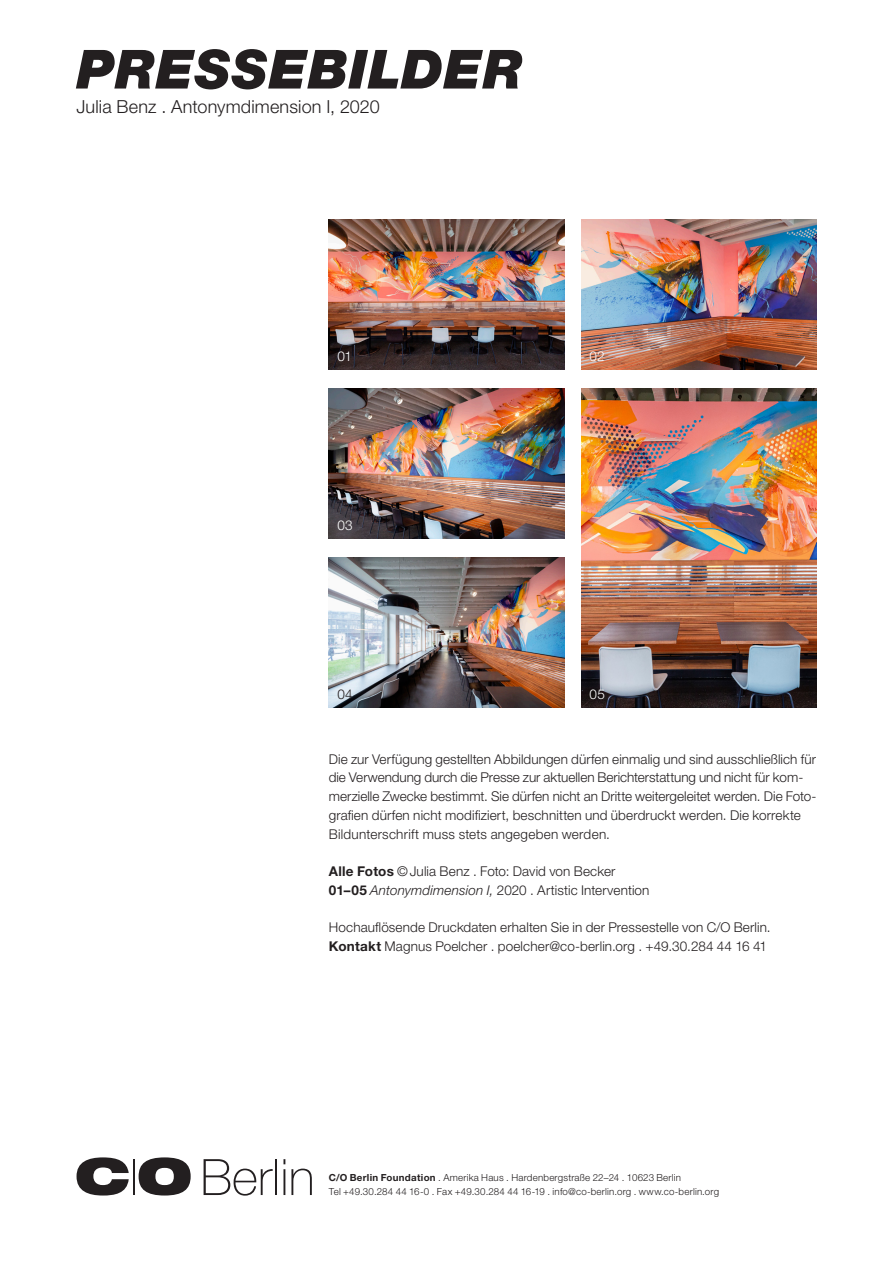
<style>
.page{position:relative;width:893px;height:1263px;background:#fff}
.page>*{position:absolute;margin:0;border:0;box-sizing:border-box;transform-origin:0 0}
.Cover_Headline{font:italic 900 54px "Helvetica Neue LT Pro";letter-spacing:.015em;color:#231f20}
.Cover_Headline-2{font:300 18px "Helvetica Neue LT Pro";letter-spacing:.005em;color:#231f20}
.Fließtext_9_12_5pt{font:300 13.5px/18.8px "Helvetica Neue LT Pro";letter-spacing:.005em;color:#231f20}
.Bildnummern_Weiß_9_1{font:300 13.5px "Helvetica Neue LT Pro";letter-spacing:.015em;color:#fff}
.Bildnummern_Weiß_9_1-2{font:300 13.5px "Helvetica Neue LT Pro";color:#231f20}
.t1{font:300 9.75px/13.5px "Helvetica Neue LT Pro";letter-spacing:.02em;color:#231f20}
.s1{font-weight:700}
.s2{font-style:italic}
</style>
<div class="page">
<svg style="left:77px;top:1157px;width:52px;height:38px"></svg>
<svg style="left:139px;top:1157px;width:52px;height:38px"></svg>
<svg style="left:204px;top:1159px;width:69px;height:36px"></svg>
<hr style="left:275px;top:1159px;width:2px;height:36px;background:#231f20">
<hr style="left:133px;top:1159px;width:2px;height:36px;background:#231f20">
<hr style="left:283px;top:1169px;width:2px;height:26px;background:#231f20">
<svg style="left:291px;top:1168px;width:21px;height:27px"></svg>
<img style="left:329px;top:220px;width:235px;height:150px">
<img style="left:329px;top:389px;width:235px;height:150px">
<img style="left:581px;top:220px;width:235px;height:150px">
<img style="left:581px;top:389px;width:235px;height:318px">
<img style="left:329px;top:557px;width:235px;height:150px">
<p class="Cover_Headline" style="left:77px;top:37px;width:448px">PRESSEBILDER</p>
<p class="Cover_Headline-2" style="left:77px;top:95px;width:305px">Julia Benz . Antonymdimension I, 2020</p>
<p class="Bildnummern_Weiß_9_1" style="left:337px;top:348px;width:16px">01</p>
<p class="Bildnummern_Weiß_9_1" style="left:590px;top:348px;width:17px">02</p>
<p class="Bildnummern_Weiß_9_1" style="left:337px;top:517px;width:17px">03</p>
<p class="Bildnummern_Weiß_9_1-2" style="left:337px;top:686px;width:17px">04</p>
<p class="Bildnummern_Weiß_9_1" style="left:590px;top:686px;width:17px">05</p>
<p class="Fließtext_9_12_5pt" style="left:329px;top:749px;width:489px">Die zur Verfügung gestellten Abbildungen dürfen einmalig und sind ausschließlich für die Verwendung durch die Presse zur aktuellen Berichterstattung und nicht für kom&shy;merzielle Zwecke bestimmt. Sie dürfen nicht an Dritte weitergeleitet werden. Die Foto&shy;grafien dürfen nicht modifiziert, beschnitten und überdruckt werden. Die korrekte Bildunterschrift muss stets angegeben werden.</p>
<p class="Fließtext_9_12_5pt" style="left:329px;top:862px;width:288px"><span class="s1">Alle Fotos</span> ©Julia Benz . Foto: David von Becker</p>
<p class="Fließtext_9_12_5pt" style="left:329px;top:880px;width:322px"><span class="s1">01–05</span> <span class="s2">Antonymdimension I,</span> 2020 . Artistic Intervention</p>
<p class="Fließtext_9_12_5pt" style="left:329px;top:918px;width:443px">Hochauflösende Druckdaten erhalten Sie in der Pressestelle von C/O Berlin.</p>
<p class="Fließtext_9_12_5pt" style="left:329px;top:937px;width:440px"><span class="s1">Kontakt</span> Magnus Poelcher . poelcher@co-berlin.org . +49.30.284 44 16 41</p>
<p class="t1" style="left:329px;top:1171px;width:392px"><span class="s1">C/O Berlin Foundation</span> . Amerika Haus . Hardenbergstraße 22–24 . 10623 Berlin<br>Tel +49.30.284 44 16-0 . Fax +49.30.284 44 16-19 . info@co-berlin.org . www.co-berlin.org</p>
</div>
